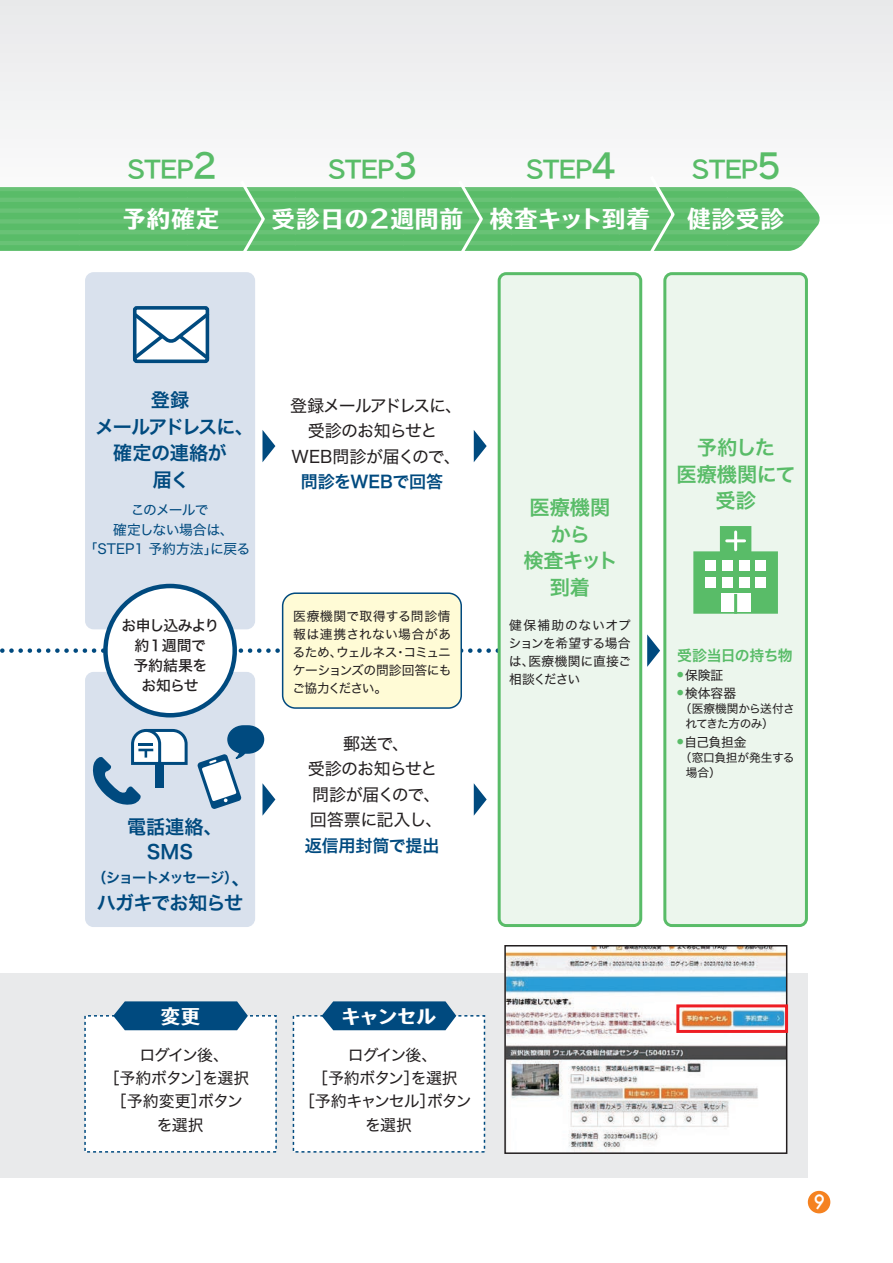
<style>
.page{position:relative;width:893px;height:1263px;background:#fff}
.page>*{position:absolute;margin:0;border:0;box-sizing:border-box;transform-origin:0 0}
.t1{font:24.45px "TB Go Std B C6";color:#fff}
.t2{font:23.4px "TB Go Std B";letter-spacing:-.05em;color:#59bc68}
.t3{font:20.25px/26.5px "Hira Kaku Std W6";color:#59bc68;text-align:center}
.t4{font:20.25px "TB Go Std B C6";letter-spacing:-.065em;color:#fff}
.t5{font:19.2px/26.5px "Hira Kaku Std W6";letter-spacing:-.04em;color:#004a7f;text-align:center}
.t6{font:500 19.2px "Futura";color:#fff;scale:.95 1}
.t7{font:16.95px/25.5px "Hira Kaku Std W4";letter-spacing:-.045em;color:#231f20;text-align:center}
.t8{font:16.95px "Hira Kaku Std W6";letter-spacing:-.015em;color:#004a7f}
.t9{font:15.9px "Hira Kaku Std W4";letter-spacing:-.05em;color:#231f20}
.t10{font:15.9px "Hira Kaku Std W4";letter-spacing:-.075em;color:#231f20}
.t11{font:14.85px/20.2px "Hira Kaku Std W5";letter-spacing:-.04em;color:#231f20;text-align:center}
.t12{font:14.85px "Hira Kaku Std W6";letter-spacing:-.045em;color:#59bc68}
.t13{font:14.4px "Hira Kaku Std W6";letter-spacing:-.1em;color:#004a7f}
.t14{font:13.8px "Hira Kaku Std W4";letter-spacing:-.025em;color:#004a7f}
.t15{font:13.8px "Hira Kaku Std W4";color:#004a7f}
.t16{font:12.75px/18.1px "Hira Kaku Std W4";letter-spacing:-.02em;color:#231f20;text-align:justify}
.t17{font:11.7px/14.9px "Hira Kaku Std W4";letter-spacing:-.03em;color:#231f20}
.s1{font-size:32.7px}
.s2{font-size:19.2px}
</style>
<div class="page">
<div style="left:0;top:0;width:893px;height:230px;background:#f1f2f3"></div>
<div style="left:0;top:974px;width:808px;height:204px;background:#e9eaeb"></div>
<svg style="left:0;top:648px;width:498px;height:5px"></svg>
<svg style="left:474px;top:430px;width:13px;height:32px"></svg>
<svg style="left:262px;top:430px;width:13px;height:32px"></svg>
<svg style="left:474px;top:783px;width:13px;height:33px"></svg>
<svg style="left:647px;top:634px;width:13px;height:33px"></svg>
<div style="left:84px;top:1015px;width:193px;height:137px;background:#fff"></div>
<div style="left:293px;top:1015px;width:192px;height:137px;background:#fff"></div>
<svg style="left:0;top:187px;width:820px;height:64px;background:#62bf70"></svg>
<div style="left:85px;top:272px;width:170px;height:357px;background:#d9e1ed;border-radius:9px"></div>
<div style="left:85px;top:672px;width:170px;height:255px;background:#d9e1ed;border-radius:9px"></div>
<div style="left:663px;top:272px;width:145px;height:655px;background:#ecf6ed"></div>
<div style="left:498px;top:272px;width:144px;height:655px;background:#ecf6ed"></div>
<img style="left:507px;top:948px;width:277px;height:203px">
<div style="left:504px;top:945px;width:283px;height:209px;border:2px solid #231f20"></div>
<div style="left:283px;top:593px;width:178px;height:115px;background:#fffbd6;border-radius:13px"></div>
<div style="left:282px;top:592px;width:180px;height:117px;border:2px solid #004a7f;border-radius:13px"></div>
<div style="left:105px;top:586px;width:130px;height:129px;background:#fff;border-radius:50%"></div>
<div style="left:103px;top:584px;width:134px;height:133px;border:4px solid #004a7f;border-radius:50%"></div>
<svg style="left:113px;top:1001px;width:135px;height:29px;background:#175a8a"></svg>
<svg style="left:322px;top:1001px;width:134px;height:29px;background:#155989"></svg>
<svg style="left:647px;top:176px;width:30px;height:75px"></svg>
<svg style="left:455px;top:181px;width:30px;height:70px"></svg>
<svg style="left:237px;top:181px;width:30px;height:70px"></svg>
<div style="left:133px;top:306px;width:76px;height:57px;border:4px solid #004a7f;border-radius:2px"></div>
<svg style="left:132px;top:309px;width:78px;height:54px;background:#b5cada"></svg>
<svg style="left:92px;top:728px;width:96px;height:77px"></svg>
<svg style="left:197px;top:725px;width:78px;height:91px"></svg>
<svg style="left:693px;top:526px;width:85px;height:88px;background:#81cc8c"></svg>
<div style="left:705px;top:577px;width:10px;height:10px;background:#fff"></div>
<div style="left:722px;top:577px;width:10px;height:10px;background:#fff"></div>
<div style="left:739px;top:577px;width:10px;height:10px;background:#fff"></div>
<div style="left:756px;top:577px;width:10px;height:10px;background:#fff"></div>
<div style="left:705px;top:561px;width:10px;height:10px;background:#fff"></div>
<div style="left:722px;top:561px;width:10px;height:10px;background:#fff"></div>
<div style="left:739px;top:561px;width:10px;height:10px;background:#fff"></div>
<div style="left:756px;top:561px;width:10px;height:10px;background:#fff"></div>
<hr style="left:727px;top:539px;width:17px;height:3px;background:#fff">
<hr style="left:734px;top:532px;width:3px;height:18px;background:#fff">
<div style="left:721px;top:594px;width:29px;height:18px;background:#fff"></div>
<hr style="left:734px;top:594px;width:3px;height:20px;background:#59bc68">
<div style="left:676px;top:1004px;width:112px;height:29px;border:3px solid #ee1d23"></div>
<div style="left:808px;top:1191px;width:22px;height:22px;background:#f58220;border-radius:50%"></div>
<h2 class="t2" style="left:127px;top:149px;width:91px">STEP<span class="s1">2</span></h2>
<h2 class="t2" style="left:328px;top:149px;width:91px">STEP<span class="s1">3</span></h2>
<h2 class="t2" style="left:526px;top:149px;width:91px">STEP<span class="s1">4</span></h2>
<h2 class="t2" style="left:692px;top:149px;width:91px">STEP<span class="s1">5</span></h2>
<h1 class="t1" style="left:122px;top:206px;width:99px">予約確定</h1>
<h1 class="t1" style="left:271px;top:206px;width:381px">受診日の2週間前 検査キット到着</h1>
<h1 class="t1" style="left:687px;top:206px;width:99px">健診受診</h1>
<h3 class="t5" style="left:95px;top:387px;width:160px">登録<br>メールアドレスに、確定の連絡が<br>届く</h3>
<p class="t14" style="left:131px;top:500px;width:79px">このメールで</p>
<p class="t14" style="left:113px;top:519px;width:122px">確定しない場合は、</p>
<p class="t15" style="left:84px;top:538px;width:168px">「STEP1 予約方法」に戻る</p>
<p class="t11" style="left:122px;top:615px;width:99px">お申し込みより約１週間で<br>予約結果を<br>お知らせ</p>
<h3 class="t5" style="left:127px;top:814px;width:97px;line-height:25.5px">電話連絡、<br>SMS</h3>
<p class="t13" style="left:92px;top:866px;width:160px">（ショートメッセージ）<span class="s2">、</span></p>
<h3 class="t5" style="left:97px;top:890px;width:148px">ハガキでお知らせ</h3>
<h3 class="t7" style="left:290px;top:393px;width:174px">登録メールアドレスに、受診のお知らせと<br>WEB問診が届くので、</h3>
<h3 class="t8" style="left:301px;top:469px;width:144px">問診をWEBで回答</h3>
<h3 class="t3" style="left:523px;top:495px;width:96px">医療機関から<br>検査キット到着</h3>
<p class="t16" style="left:292px;top:607px;width:161px">医療機関で取得する問診情報は連携されない場合があるため、ウェルネス・コミュニケーションズの問診回答にもご協力ください。</p>
<p class="t16" style="left:509px;top:616px;width:124px">健保補助のないオプションを希望する場合は、医療機関に直接ご相談ください</p>
<h3 class="t7" style="left:308px;top:731px;width:136px">郵送で、<br>受診のお知らせと問診が届くので、回答票に記入し、</h3>
<h3 class="t8" style="left:305px;top:832px;width:136px">返信用封筒で提出</h3>
<h3 class="t4" style="left:160px;top:1005px;width:42px">変更</h3>
<h3 class="t4" style="left:341px;top:1005px;width:97px">キャンセル</h3>
<p class="t9" style="left:139px;top:1042px;width:91px">ログイン後、</p>
<p class="t9" style="left:104px;top:1066px;width:147px">［予約ボタン］を選択</p>
<p class="t9" style="left:111px;top:1089px;width:133px">［予約変更］ボタン</p>
<p class="t9" style="left:157px;top:1113px;width:49px">を選択</p>
<p class="t9" style="left:348px;top:1042px;width:91px">ログイン後、</p>
<p class="t9" style="left:312px;top:1066px;width:147px">［予約ボタン］を選択</p>
<p class="t10" style="left:299px;top:1089px;width:174px">［予約キャンセル］ボタン</p>
<p class="t9" style="left:365px;top:1113px;width:49px">を選択</p>
<h3 class="t3" style="left:676px;top:435px;width:121px">予約した<br>医療機関にて受診</h3>
<p class="t12" style="left:677px;top:643px;width:117px">受診当日の持ち物</p>
<p class="t16" style="left:677px;top:666px;width:48px"><sup>●</sup> 保険証</p>
<p class="t16" style="left:677px;top:684px;width:60px"><sup>●</sup> 検体容器</p>
<p class="t17" style="left:686px;top:701px;width:111px;text-indent:-6px">（医療機関から送付されてきた方のみ）</p>
<p class="t16" style="left:677px;top:733px;width:71px"><sup>●</sup> 自己負担金</p>
<p class="t17" style="left:686px;top:750px;width:110px;text-indent:-6px">（窓口負担が発生する場合）</p>
<h3 class="t6" style="left:814px;top:1189px;width:13px">9</h3>
</div>
